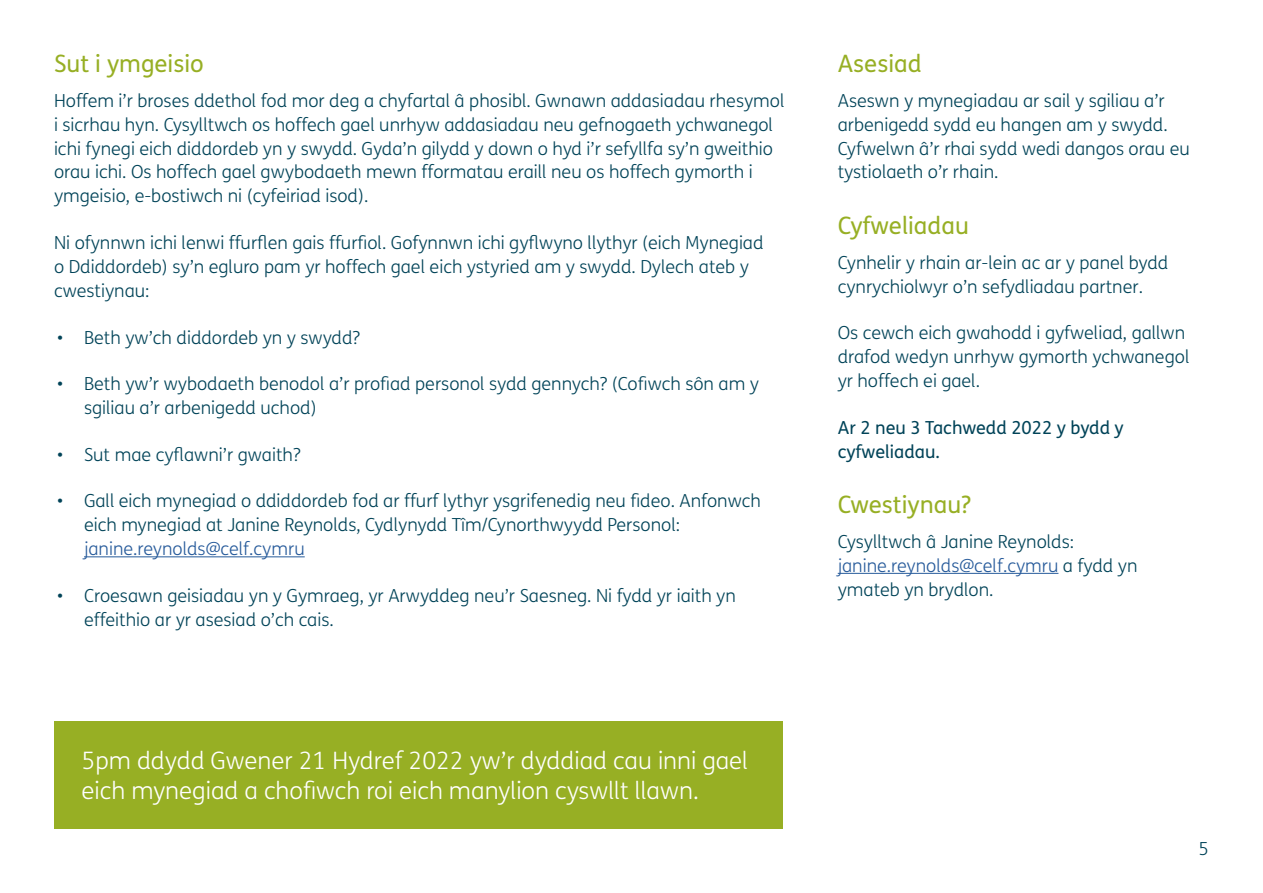
<style>
.page{position:relative;width:1263px;height:893px;background:#fff}
.page>*{position:absolute;margin:0;border:0;box-sizing:border-box;transform-origin:0 0}
.ACW_Highlight_copy{font:300 24px/30px "FS Me";color:#fff}
.ACW_Heading{font:24px "FS Me";color:#97af24}
.ACW_Body_Copy{font:300 18px/24px "FS Me";color:#014358}
.ACW_Body_Copy-2{font:18px/24px "FS Me";color:#014358}
.s1{color:#275b9b}
</style>
<div class="page">
<div style="left:54px;top:721px;width:728px;height:108px;background:#97af24"></div>
<hr style="left:84px;top:556px;width:221px;height:1px;background:#275b9b">
<hr style="left:838px;top:573px;width:220px;height:1px;background:#275b9b">
<h2 class="ACW_Heading" style="left:54px;top:47px;width:151px">Sut i ymgeisio</h2>
<p class="ACW_Body_Copy" style="left:54px;top:88px;width:732px">Hoffem i’r broses ddethol fod mor deg a chyfartal â phosibl. Gwnawn addasiadau rhesymol i sicrhau hyn. Cysylltwch os hoffech gael unrhyw addasiadau neu gefnogaeth ychwanegol ichi fynegi eich diddordeb yn y swydd. Gyda’n gilydd y down o hyd i’r sefyllfa sy’n gweithio orau ichi. Os hoffech gael gwybodaeth mewn fformatau eraill neu os hoffech gymorth i ymgeisio, e-bostiwch ni (cyfeiriad isod).</p>
<p class="ACW_Body_Copy" style="left:54px;top:230px;width:711px">Ni ofynnwn ichi lenwi ffurflen gais ffurfiol. Gofynnwn ichi gyflwyno llythyr (eich Mynegiad o Ddiddordeb) sy’n egluro pam yr hoffech gael eich ystyried am y swydd. Dylech ateb y cwestiynau:</p>
<p class="ACW_Body_Copy" style="left:57px;top:325px;width:305px">• Beth yw’ch diddordeb yn y swydd?</p>
<p class="ACW_Body_Copy" style="left:84px;top:371px;width:676px;text-indent:-27px">• Beth yw’r wybodaeth benodol a’r profiad personol sydd gennych? (Cofiwch sôn am y sgiliau a’r arbenigedd uchod)</p>
<p class="ACW_Body_Copy" style="left:57px;top:442px;width:245px">• Sut mae cyflawni’r gwaith?</p>
<p class="ACW_Body_Copy" style="left:84px;top:488px;width:678px;text-indent:-27px">• Gall eich mynegiad o ddiddordeb fod ar ffurf lythyr ysgrifenedig neu fideo. Anfonwch eich mynegiad at Janine Reynolds, Cydlynydd Tîm/Cynorthwyydd Personol: <span class="s1">janine.reynolds@celf.cymru</span></p>
<p class="ACW_Body_Copy" style="left:84px;top:583px;width:653px;text-indent:-27px">• Croesawn geisiadau yn y Gymraeg, yr Arwyddeg neu’r Saesneg. Ni fydd yr iaith yn effeithio ar yr asesiad o’ch cais.</p>
<p class="ACW_Highlight_copy" style="left:82px;top:745px;width:668px">5pm ddydd Gwener 21 Hydref 2022 yw’r dyddiad cau inni gael eich mynegiad a chofiwch roi eich manylion cyswllt llawn.</p>
<h3 class="ACW_Heading" style="left:838px;top:47px;width:85px">Asesiad</h3>
<p class="ACW_Body_Copy" style="left:838px;top:88px;width:354px">Aseswn y mynegiadau ar sail y sgiliau a’r arbenigedd sydd eu hangen am y swydd.<br>Cyfwelwn â’r rhai sydd wedi dangos orau eu tystiolaeth o’r rhain.</p>
<h3 class="ACW_Heading" style="left:838px;top:209px;width:133px">Cyfweliadau</h3>
<p class="ACW_Body_Copy" style="left:838px;top:250px;width:332px">Cynhelir y rhain ar-lein ac ar y panel bydd cynrychiolwyr o’n sefydliadau partner.</p>
<p class="ACW_Body_Copy" style="left:838px;top:320px;width:353px">Os cewch eich gwahodd i gyfweliad, gallwn drafod wedyn unrhyw gymorth ychwanegol yr hoffech ei gael.</p>
<p class="ACW_Body_Copy-2" style="left:838px;top:415px;width:287px">Ar 2 neu 3 Tachwedd 2022 y bydd y cyfweliadau.</p>
<h3 class="ACW_Heading" style="left:838px;top:488px;width:135px">Cwestiynau?</h3>
<p class="ACW_Body_Copy" style="left:838px;top:529px;width:301px">Cysylltwch â Janine Reynolds: <span class="s1">janine.reynolds@celf.cymru</span> a fydd yn ymateb yn brydlon.</p>
<p class="ACW_Body_Copy" style="left:1199px;top:837px;width:12px">5</p>
</div>
